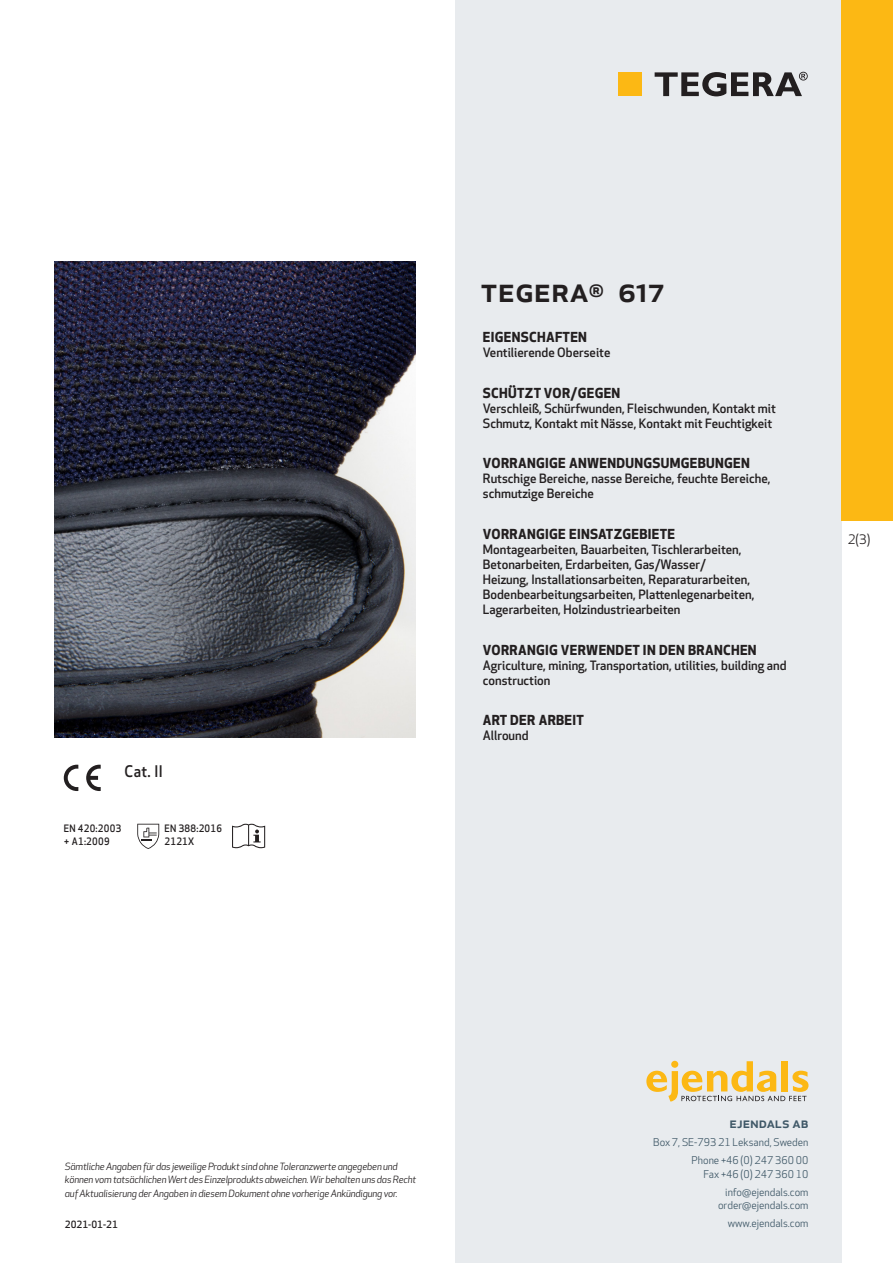
<style>
.page{position:relative;width:893px;height:1263px;background:#fff}
.page>*{position:absolute;margin:0;border:0;box-sizing:border-box;transform-origin:0 0}
.prodname{font:500 34.5px "Apex New";color:#231f20}
.t1{font:500 15.6px "Apex New";color:#231f20;scale:.95 1}
.t2{font:500 15px "Apex New";color:#405968}
.Funktion_body{font:700 13.5px "Apex New";letter-spacing:.025em;color:#231f20}
.t3{font:12.75px "Apex New";color:#231f20}
.Funktion_body-2{font:500 12.6px/15px "Apex New";color:#231f20}
.t4{font:10.5px/18px "Apex New";color:#405968;text-align:right}
.PictogramText{font:500 10.05px/13.5px "Apex New";letter-spacing:.025em;color:#231f20;scale:.95 1}
.t5{font:italic 9.75px/13.5px "Apex New";letter-spacing:-.015em;color:#231f20}
.t6{font:500 9.75px "Apex New";color:#231f20}
</style>
<div class="page">
<div style="left:455px;top:0;width:387px;height:1263px;background:#e8ebee"></div>
<svg style="left:646px;top:1061px;width:162px;height:40px"></svg>
<div style="left:842px;top:0;width:51px;height:520px;background:#fcb814"></div>
<div style="left:618px;top:72px;width:24px;height:24px;background:#fcb814"></div>
<svg style="left:655px;top:72px;width:153px;height:24px"></svg>
<svg style="left:86px;top:765px;width:15px;height:26px"></svg>
<svg style="left:64px;top:765px;width:14px;height:26px"></svg>
<svg style="left:137px;top:824px;width:22px;height:25px"></svg>
<svg style="left:232px;top:824px;width:33px;height:24px"></svg>
<img style="left:54px;top:261px;width:361px;height:477px">
<p class="t1" style="left:125px;top:761px;width:42px">Cat. II</p>
<p class="PictogramText" style="left:64px;top:821px;width:62px">EN 420:2003 + A1:2009</p>
<p class="PictogramText" style="left:165px;top:821px;width:62px">EN 388:2016</p>
<p class="PictogramText" style="left:165px;top:834px;width:33px">2121X</p>
<p class="prodname" style="left:480px;top:266px;width:185px">TEGERA<sup>®</sup> 617</p>
<p class="Funktion_body" style="left:483px;top:327px;width:106px">EIGENSCHAFTEN</p>
<p class="Funktion_body-2" style="left:483px;top:345px;width:129px">Ventilierende Oberseite</p>
<p class="Funktion_body" style="left:483px;top:383px;width:139px">SCHÜTZT VOR/GEGEN</p>
<p class="Funktion_body-2" style="left:483px;top:400px;width:295px">Verschleiß, Schürfwunden, Fleischwunden, Kontakt mit<br>Schmutz, Kontakt mit Nässe, Kontakt mit Feuchtigkeit</p>
<p class="Funktion_body" style="left:483px;top:453px;width:269px">VORRANGIGE ANWENDUNGSUMGEBUNGEN</p>
<p class="Funktion_body-2" style="left:483px;top:471px;width:289px">Rutschige Bereiche, nasse Bereiche, feuchte Bereiche, schmutzige Bereiche</p>
<p class="Funktion_body" style="left:483px;top:524px;width:194px">VORRANGIGE EINSATZGEBIETE</p>
<p class="Funktion_body-2" style="left:483px;top:541px;width:273px">Montagearbeiten, Bauarbeiten, Tischlerarbeiten, Betonarbeiten, Erdarbeiten, Gas/Wasser/ Heizung, Installationsarbeiten, Reparaturarbeiten, Bodenbearbeitungsarbeiten, Plattenlegenarbeiten, Lagerarbeiten, Holzindustriearbeiten</p>
<p class="Funktion_body" style="left:483px;top:640px;width:275px">VORRANGIG VERWENDET IN DEN BRANCHEN</p>
<p class="Funktion_body-2" style="left:483px;top:657px;width:305px">Agriculture, mining, Transportation, utilities, building and construction</p>
<p class="Funktion_body" style="left:483px;top:710px;width:103px">ART DER ARBEIT</p>
<p class="Funktion_body-2" style="left:483px;top:728px;width:47px">Allround</p>
<p class="t3" style="left:848px;top:531px;width:24px">2(3)</p>
<p class="t5" style="left:65px;top:1159px;width:353px">Sämtliche Angaben für das jeweilige Produkt sind ohne Toleranzwerte angegeben und können vom tatsächlichen Wert des Einzelprodukts abweichen. Wir behalten uns das Recht auf Aktualisierung der Angaben in diesem Dokument ohne vorherige Ankündigung vor.</p>
<p class="t6" style="left:65px;top:1218px;width:54px">2021-01-21</p>
<p class="t2" style="left:729px;top:1113px;width:80px">ejendals ab</p>
<p class="t4" style="left:653px;top:1133px;width:157px">Box 7, SE-793 21 Leksand, Sweden<br>Phone +46 (0) 247 360 00</p>
<p class="t4" style="left:703px;top:1165px;width:107px">Fax +46 (0) 247 360 10 info@ejendals.com</p>
<p class="t4" style="left:718px;top:1196px;width:92px">order@ejendals.com</p>
<p class="t4" style="left:728px;top:1215px;width:82px">www.ejendals.com</p>
</div>
